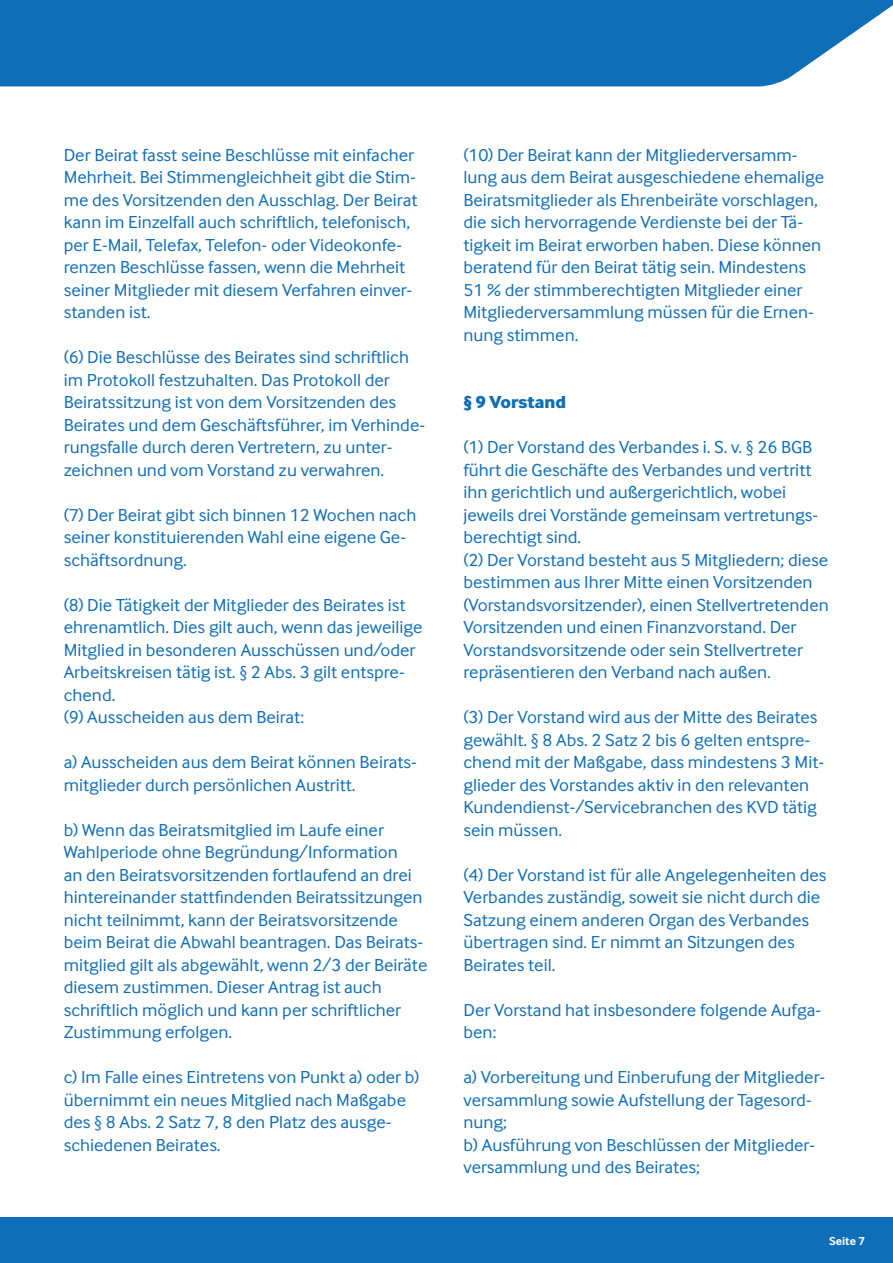
<style>
.page{position:relative;width:893px;height:1263px;background:#fff}
.page>*{position:absolute;margin:0;border:0;box-sizing:border-box;transform-origin:0 0}
.t1{font:18px/22.5px "Inter Face";color:#0f6eb8}
.t2{font:800 18px "Inter Face";color:#0f6eb8}
.t3{font:700 12px "Inter Face";color:#fff}
</style>
<div class="page">
<div style="left:0;top:1218px;width:893px;height:45px;background:#0f6eb8"></div>
<div style="left:0;top:0;width:893px;height:86px;background:#0f6eb8"></div>
<p class="t1" style="left:64px;top:143px;width:355px">Der Beirat fasst seine Beschlüsse mit einfacher Mehrheit. Bei Stimmengleichheit gibt die Stim&shy;me des Vorsitzenden den Ausschlag. Der Beirat kann im Einzelfall auch schriftlich, telefonisch, per E-Mail, Telefax, Telefon- oder Videokonfe&shy;renzen Beschlüsse fassen, wenn die Mehrheit seiner Mitglieder mit diesem Verfahren einver&shy;standen ist.</p>
<p class="t1" style="left:64px;top:346px;width:363px">(6) Die Beschlüsse des Beirates sind schriftlich im Protokoll festzuhalten. Das Protokoll der Beiratssitzung ist von dem Vorsitzenden des Beirates und dem Geschäftsführer, im Verhinde&shy;rungsfalle durch deren Vertretern, zu unter&shy;zeichnen und vom Vorstand zu verwahren.</p>
<p class="t1" style="left:64px;top:503px;width:354px">(7) Der Beirat gibt sich binnen 12 Wochen nach seiner konstituierenden Wahl eine eigene Ge&shy;schäftsordnung.</p>
<p class="t1" style="left:64px;top:593px;width:360px">(8) Die Tätigkeit der Mitglieder des Beirates ist ehrenamtlich. Dies gilt auch, wenn das jeweilige Mitglied in besonderen Ausschüssen und/oder Arbeitskreisen tätig ist. § 2 Abs. 3 gilt entspre&shy;chend.<br>(9) Ausscheiden aus dem Beirat:</p>
<p class="t1" style="left:64px;top:751px;width:355px">a) Ausscheiden aus dem Beirat können Beirats&shy;mitglieder durch persönlichen Austritt.</p>
<p class="t1" style="left:64px;top:818px;width:365px">b) Wenn das Beiratsmitglied im Laufe einer Wahlperiode ohne Begründung/Information<br>an den Beiratsvorsitzenden fortlaufend an drei hintereinander stattfindenden Beiratssitzungen nicht teilnimmt, kann der Beiratsvorsitzende beim Beirat die Abwahl beantragen. Das Beirats&shy;mitglied gilt als abgewählt, wenn 2/3 der Beiräte diesem zustimmen. Dieser Antrag ist auch schriftlich möglich und kann per schriftlicher Zustimmung erfolgen.</p>
<p class="t1" style="left:64px;top:1066px;width:357px">c) Im Falle eines Eintretens von Punkt a) oder b) übernimmt ein neues Mitglied nach Maßgabe des § 8 Abs. 2 Satz 7, 8 den Platz des ausge&shy;schiedenen Beirates.</p>
<p class="t1" style="left:463px;top:143px;width:362px">(10) Der Beirat kann der Mitgliederversamm&shy;lung aus dem Beirat ausgeschiedene ehemalige Beiratsmitglieder als Ehrenbeiräte vorschlagen, die sich hervorragende Verdienste bei der Tä&shy;tigkeit im Beirat erworben haben. Diese können beratend für den Beirat tätig sein. Mindestens 51 % der stimmberechtigten Mitglieder einer Mitgliederversammlung müssen für die Ernen&shy;nung stimmen.</p>
<p class="t2" style="left:463px;top:391px;width:104px">§ 9 Vorstand</p>
<p class="t1" style="left:463px;top:436px;width:367px">(1) Der Vorstand des Verbandes i. S. v. § 26 BGB führt die Geschäfte des Verbandes und vertritt ihn gerichtlich und außergerichtlich, wobei jeweils drei Vorstände gemeinsam vertretungs&shy;berechtigt sind.<br>(2) Der Vorstand besteht aus 5 Mitgliedern; diese bestimmen aus Ihrer Mitte einen Vorsitzenden (Vorstandsvorsitzender), einen Stellvertretenden Vorsitzenden und einen Finanzvorstand. Der Vorstandsvorsitzende oder sein Stellvertreter repräsentieren den Verband nach außen.</p>
<p class="t1" style="left:463px;top:706px;width:362px">(3) Der Vorstand wird aus der Mitte des Beirates gewählt. § 8 Abs. 2 Satz 2 bis 6 gelten entspre&shy;chend mit der Maßgabe, dass mindestens 3 Mit&shy;glieder des Vorstandes aktiv in den relevanten Kundendienst-/Servicebranchen des KVD tätig sein müssen.</p>
<p class="t1" style="left:463px;top:863px;width:364px">(4) Der Vorstand ist für alle Angelegenheiten des Verbandes zuständig, soweit sie nicht durch die Satzung einem anderen Organ des Verbandes übertragen sind. Er nimmt an Sitzungen des Beirates teil.</p>
<p class="t1" style="left:463px;top:998px;width:359px">Der Vorstand hat insbesondere folgende Aufga&shy;ben:</p>
<p class="t1" style="left:463px;top:1066px;width:363px">a) Vorbereitung und Einberufung der Mitglieder&shy;versammlung sowie Aufstellung der Tagesord&shy;nung;<br>b) Ausführung von Beschlüssen der Mitglieder&shy;versammlung und des Beirates;</p>
<p class="t3" style="left:829px;top:1234px;width:37px">Seite 7</p>
</div>
